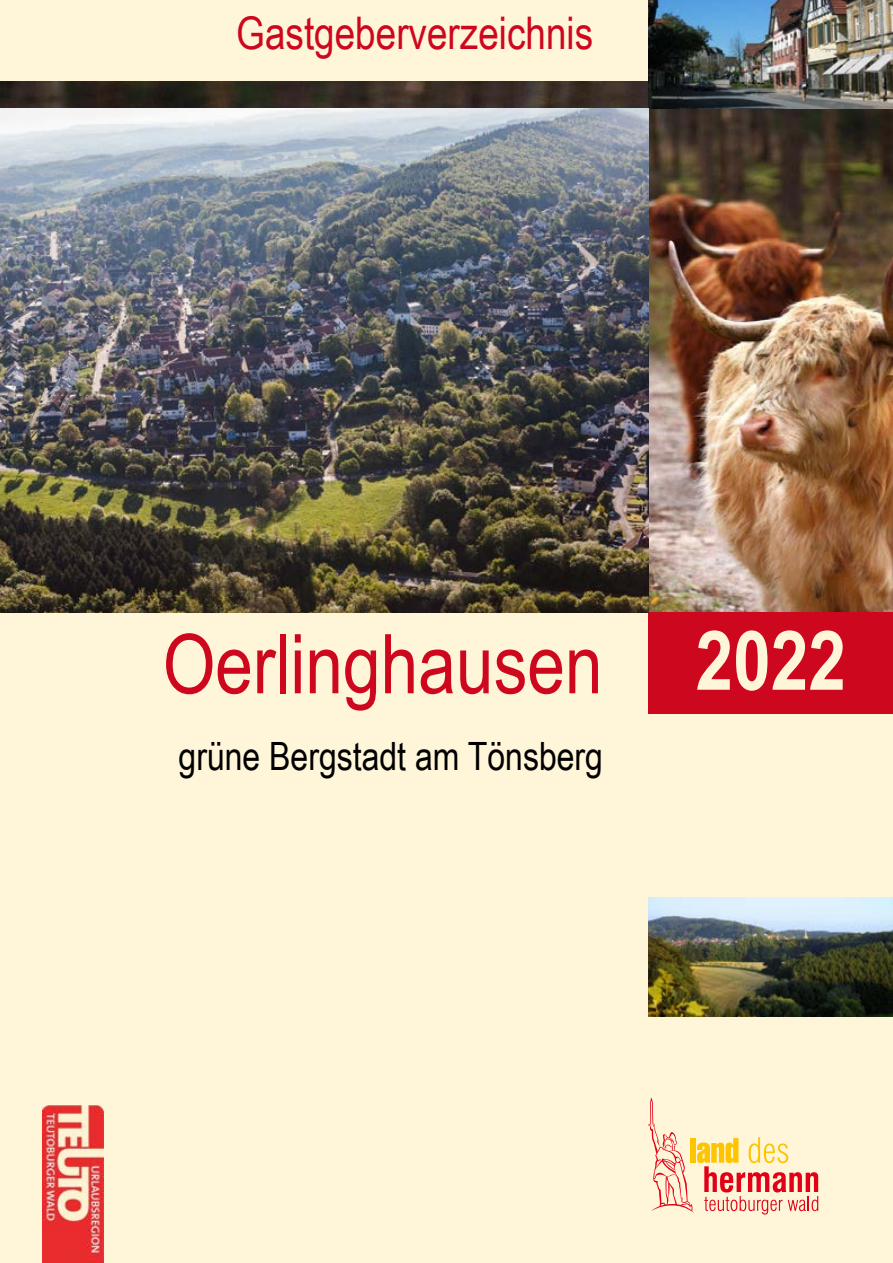
<style>
.page{position:relative;width:893px;height:1263px;background:#fff5d8}
.page>*{position:absolute;margin:0;border:0;box-sizing:border-box;transform-origin:0 0}
.t1{font:82.5px "Arial Narrow";color:#cd071e}
.t2{font:700 82.5px "Arial Narrow";color:#fff5d8}
.t3{font:45px "Arial Narrow";color:#cd071e}
.t4{font:39px "Arial Narrow";color:#000}
</style>
<div class="page">
<img style="left:648px;top:0;width:245px;height:612px">
<img style="left:0;top:82px;width:649px;height:27px">
<img style="left:648px;top:897px;width:245px;height:119px">
<svg style="left:649px;top:1098px;width:169px;height:116px"></svg>
<div style="left:649px;top:612px;width:244px;height:102px;background:#cd071e"></div>
<img style="left:0;top:109px;width:649px;height:503px">
<img style="left:42px;top:1105px;width:62px;height:158px">
<p class="t3" style="left:236px;top:0;width:358px">Gastgeberverzeichnis</p>
<h1 class="t1" style="left:163px;top:604px;width:441px">Oerlinghausen</h1>
<p class="t4" style="left:179px;top:727px;width:426px">grüne Bergstadt am Tönsberg</p>
<h1 class="t2" style="left:695px;top:598px;width:152px">2022</h1>
</div>
